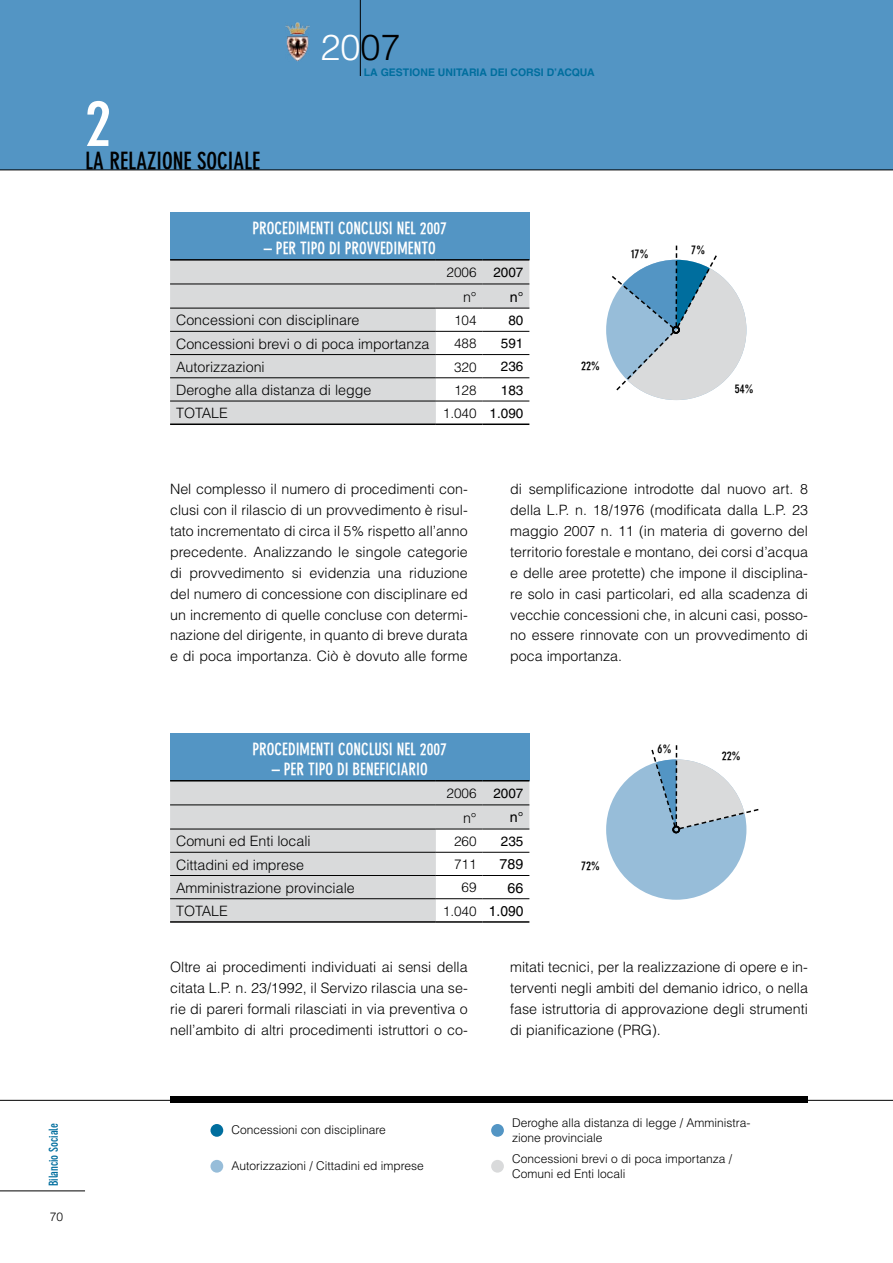
<style>
.page{position:relative;width:893px;height:1263px;background:#fff}
.page>*{position:absolute;margin:0;border:0;box-sizing:border-box;transform-origin:0 0}
.t1{font:63px "DIN Neuzeit Grotesk Bold Cond";color:#fff}
.t2{font:300 36px "Helvetica";color:#fff}
.t3{font:23.1px "DIN Neuzeit Grotesk Bold Cond";color:#000}
.t4{font:16.5px "DIN Neuzeit Grotesk Bold Cond";color:#fff}
.t5{font:300 14.25px/20.9px "Helvetica";color:#000;text-align:justify}
.t6{font:14.25px "Helvetica";color:#000}
.t7{font:300 13.5px "Helvetica";color:#000}
.t8{font:13.5px "Helvetica";color:#000}
.t9{font:300 12px/14.4px "Helvetica";color:#000}
.t10{font:12px "DIN Neuzeit Grotesk Bold Cond";color:#000}
.t11{font:12px "DIN Neuzeit Grotesk Bold Cond";color:#006e9e}
.t12{font:700 10.5px "Helvetica";color:#006e9e}
.s1{color:#000}
.s2{font-weight:400}
.s3{font-weight:400;font-size:14.25px}
</style>
<div class="page">
<div style="left:0;top:0;width:893px;height:170px;background:#5395c4"></div>
<hr style="left:0;top:170px;width:893px;height:1px;background:#000">
<hr style="left:360px;top:0;width:1px;height:76px;background:#000">
<img style="left:286px;top:23px;width:24px;height:38px">
<hr style="left:0;top:1190px;width:85px;height:1px;background:#000">
<hr style="left:0;top:1100px;width:893px;height:1px;background:#000">
<div style="left:170px;top:213px;width:359px;height:47px;background:#5395c4"></div>
<svg style="left:170px;top:261px;width:359px;height:162px;fill:#d9dadb"></svg>
<hr style="left:170px;top:284px;width:266px;height:1px;background:#000">
<hr style="left:436px;top:284px;width:47px;height:1px;background:#000">
<hr style="left:483px;top:284px;width:46px;height:1px;background:#000">
<hr style="left:170px;top:308px;width:266px;height:1px;background:#000">
<hr style="left:436px;top:308px;width:47px;height:1px;background:#000">
<hr style="left:483px;top:308px;width:46px;height:1px;background:#000">
<hr style="left:170px;top:331px;width:266px;height:1px;background:#000">
<hr style="left:436px;top:331px;width:47px;height:1px;background:#000">
<hr style="left:483px;top:331px;width:46px;height:1px;background:#000">
<hr style="left:170px;top:354px;width:266px;height:1px;background:#000">
<hr style="left:436px;top:354px;width:47px;height:1px;background:#000">
<hr style="left:483px;top:354px;width:46px;height:1px;background:#000">
<hr style="left:170px;top:377px;width:266px;height:1px;background:#000">
<hr style="left:436px;top:377px;width:47px;height:1px;background:#000">
<hr style="left:483px;top:377px;width:46px;height:1px;background:#000">
<hr style="left:170px;top:401px;width:266px;height:1px;background:#000">
<hr style="left:436px;top:401px;width:47px;height:1px;background:#000">
<hr style="left:483px;top:401px;width:46px;height:1px;background:#000">
<hr style="left:170px;top:423px;width:266px;height:2px;background:#000">
<hr style="left:436px;top:423px;width:47px;height:2px;background:#000">
<hr style="left:483px;top:423px;width:46px;height:2px;background:#000">
<hr style="left:170px;top:259px;width:266px;height:2px;background:#000">
<hr style="left:436px;top:259px;width:47px;height:2px;background:#000">
<hr style="left:483px;top:259px;width:46px;height:2px;background:#000">
<div style="left:170px;top:1096px;width:638px;height:7px;background:#000"></div>
<svg style="left:606px;top:246px;width:140px;height:154px"></svg>
<div style="left:210px;top:1124px;width:13px;height:13px;background:#006e9e;border-radius:50%"></div>
<div style="left:491px;top:1124px;width:13px;height:13px;background:#5395c4;border-radius:50%"></div>
<div style="left:210px;top:1160px;width:13px;height:12px;background:#97bdd9;border-radius:50%"></div>
<div style="left:491px;top:1160px;width:13px;height:12px;background:#d9dadb;border-radius:50%"></div>
<div style="left:170px;top:733px;width:359px;height:48px;background:#5395c4"></div>
<svg style="left:170px;top:781px;width:359px;height:140px;fill:#d9dadb"></svg>
<hr style="left:436px;top:898px;width:47px;height:1px;background:#000">
<hr style="left:483px;top:898px;width:46px;height:1px;background:#000">
<hr style="left:436px;top:921px;width:47px;height:2px;background:#000">
<hr style="left:483px;top:921px;width:46px;height:2px;background:#000">
<hr style="left:170px;top:804px;width:266px;height:1px;background:#000">
<hr style="left:436px;top:804px;width:47px;height:1px;background:#000">
<hr style="left:483px;top:804px;width:46px;height:1px;background:#000">
<hr style="left:170px;top:829px;width:266px;height:1px;background:#000">
<hr style="left:436px;top:829px;width:47px;height:1px;background:#000">
<hr style="left:483px;top:829px;width:46px;height:1px;background:#000">
<hr style="left:170px;top:852px;width:266px;height:1px;background:#000">
<hr style="left:436px;top:852px;width:47px;height:1px;background:#000">
<hr style="left:483px;top:852px;width:46px;height:1px;background:#000">
<hr style="left:170px;top:875px;width:266px;height:1px;background:#000">
<hr style="left:436px;top:875px;width:47px;height:1px;background:#000">
<hr style="left:483px;top:875px;width:46px;height:1px;background:#000">
<hr style="left:170px;top:898px;width:266px;height:1px;background:#000">
<hr style="left:170px;top:921px;width:266px;height:2px;background:#000">
<hr style="left:170px;top:780px;width:266px;height:1px;background:#000">
<hr style="left:436px;top:780px;width:47px;height:1px;background:#000">
<hr style="left:483px;top:780px;width:46px;height:1px;background:#000">
<div style="left:606px;top:759px;width:140px;height:141px;background:#97bdd9;border-radius:50%"></div>
<svg style="left:650px;top:745px;width:109px;height:85px"></svg>
<div style="left:672px;top:825px;width:8px;height:8px;border:2px solid #000;border-radius:50%"></div>
<h1 class="t1" style="left:85px;top:87px;width:27px">2</h1>
<h3 class="t3" style="left:85px;top:147px;width:177px">lA RELAZIONE SOCIALE</h3>
<h2 class="t2" style="left:320px;top:24px;width:82px">20<span class="s1">07</span></h2>
<p class="t12" style="left:364px;top:66px;width:232px">LA GESTIONE UNITARIA DEI CORSI D’ACQUA</p>
<p class="t4" style="left:253px;top:219px;width:196px">PROCEDIMENTI CONCLUSI NEL 2007</p>
<p class="t4" style="left:264px;top:238px;width:173px">– PER TIPO DI PROVVEDIMENTO</p>
<p class="t7" style="left:447px;top:264px;width:78px">2006 <span class="s2">2007</span></p>
<p class="t5" style="left:463px;top:286px;width:15px">n°</p>
<p class="t6" style="left:510px;top:288px;width:15px">n°</p>
<p class="t5" style="left:176px;top:309px;width:185px">Concessioni con disciplinare</p>
<p class="t7" style="left:454px;top:312px;width:24px">104</p>
<p class="t8" style="left:508px;top:312px;width:17px">80</p>
<p class="t5" style="left:176px;top:333px;width:255px">Concessioni brevi o di poca importanza</p>
<p class="t7" style="left:454px;top:335px;width:24px">488</p>
<p class="t8" style="left:501px;top:336px;width:24px">591</p>
<p class="t5" style="left:176px;top:356px;width:90px">Autorizzazioni</p>
<p class="t7" style="left:454px;top:358px;width:24px">320</p>
<p class="t8" style="left:501px;top:359px;width:24px">236</p>
<p class="t5" style="left:176px;top:379px;width:197px">Deroghe alla distanza di legge</p>
<p class="t7" style="left:454px;top:381px;width:24px">128</p>
<p class="t8" style="left:501px;top:382px;width:24px">183</p>
<p class="t5" style="left:176px;top:402px;width:18px">Totale</p>
<p class="t7" style="left:443px;top:405px;width:82px">1.040 <span class="s2">1.090</span></p>
<p class="t10" style="left:581px;top:359px;width:21px">22%</p>
<p class="t10" style="left:631px;top:246px;width:19px">17%</p>
<p class="t10" style="left:691px;top:243px;width:16px">7%</p>
<p class="t10" style="left:735px;top:381px;width:21px">54%</p>
<p class="t5" style="left:170px;top:478px;width:299px">Nel complesso il numero di procedimenti con&shy;clusi con il rilascio di un provvedimento è risul&shy;tato incrementato di circa il 5% rispetto all’anno precedente. Analizzando le singole categorie di provvedimento si evidenzia una riduzione del numero di concessione con disciplinare ed un incremento di quelle concluse con determi&shy;nazione del dirigente, in quanto di breve durata e di poca importanza. Ciò è dovuto alle forme</p>
<p class="t5" style="left:510px;top:478px;width:299px">di semplificazione introdotte dal nuovo art. 8 della L.P. n. 18/1976 (modificata dalla L.P. 23 maggio 2007 n. 11 (in materia di governo del territorio forestale e montano, dei corsi d’acqua e delle aree protette) che impone il disciplina&shy;re solo in casi particolari, ed alla scadenza di vecchie concessioni che, in alcuni casi, posso&shy;no essere rinnovate con un provvedimento di poca importanza.</p>
<p class="t4" style="left:253px;top:739px;width:196px">PROCEDIMENTI CONCLUSI NEL 2007</p>
<p class="t4" style="left:272px;top:759px;width:158px">– PER TIPO DI BENEFICIARIO</p>
<p class="t7" style="left:447px;top:785px;width:78px">2006 <span class="s2">2007</span></p>
<p class="t5" style="left:463px;top:807px;width:15px">n°</p>
<p class="t6" style="left:510px;top:809px;width:15px">n°</p>
<p class="t5" style="left:176px;top:830px;width:136px">Comuni ed Enti locali</p>
<p class="t7" style="left:454px;top:833px;width:24px">260</p>
<p class="t8" style="left:501px;top:833px;width:24px">235</p>
<p class="t5" style="left:176px;top:853px;width:130px">Cittadini ed imprese</p>
<p class="t7" style="left:454px;top:856px;width:24px">711</p>
<p class="t6" style="left:500px;top:856px;width:25px">789</p>
<p class="t5" style="left:176px;top:877px;width:180px">Amministrazione provinciale</p>
<p class="t7" style="left:462px;top:879px;width:17px">69</p>
<p class="t6" style="left:508px;top:879px;width:17px">66</p>
<p class="t5" style="left:176px;top:900px;width:18px">Totale</p>
<p class="t7" style="left:443px;top:902px;width:82px">1.040 <span class="s3">1.090</span></p>
<p class="t10" style="left:581px;top:858px;width:21px">72%</p>
<p class="t10" style="left:657px;top:742px;width:16px">6%</p>
<p class="t10" style="left:722px;top:748px;width:21px">22%</p>
<p class="t5" style="left:170px;top:956px;width:299px">Oltre ai procedimenti individuati ai sensi della citata L.P. n. 23/1992, il Servizo rilascia una se&shy;rie di pareri formali rilasciati in via preventiva o nell’ambito di altri procedimenti istruttori o co-</p>
<p class="t5" style="left:510px;top:956px;width:299px">mitati tecnici, per la realizzazione di opere e in&shy;terventi negli ambiti del demanio idrico, o nella fase istruttoria di approvazione degli strumenti di pianificazione (PRG).</p>
<p class="t11" style="left:47px;top:1186px;width:65px;rotate:-90deg">Bilancio Sociale</p>
<p class="t9" style="left:50px;top:1209px;width:15px">70</p>
<p class="t9" style="left:231px;top:1123px;width:156px">Concessioni con disciplinare</p>
<p class="t9" style="left:512px;top:1115px;width:240px">Deroghe alla distanza di legge / Amministra&shy;zione provinciale</p>
<p class="t9" style="left:231px;top:1158px;width:194px">Autorizzazioni / Cittadini ed imprese</p>
<p class="t9" style="left:512px;top:1151px;width:222px">Concessioni brevi o di poca importanza /<br>Comuni ed Enti locali</p>
</div>
